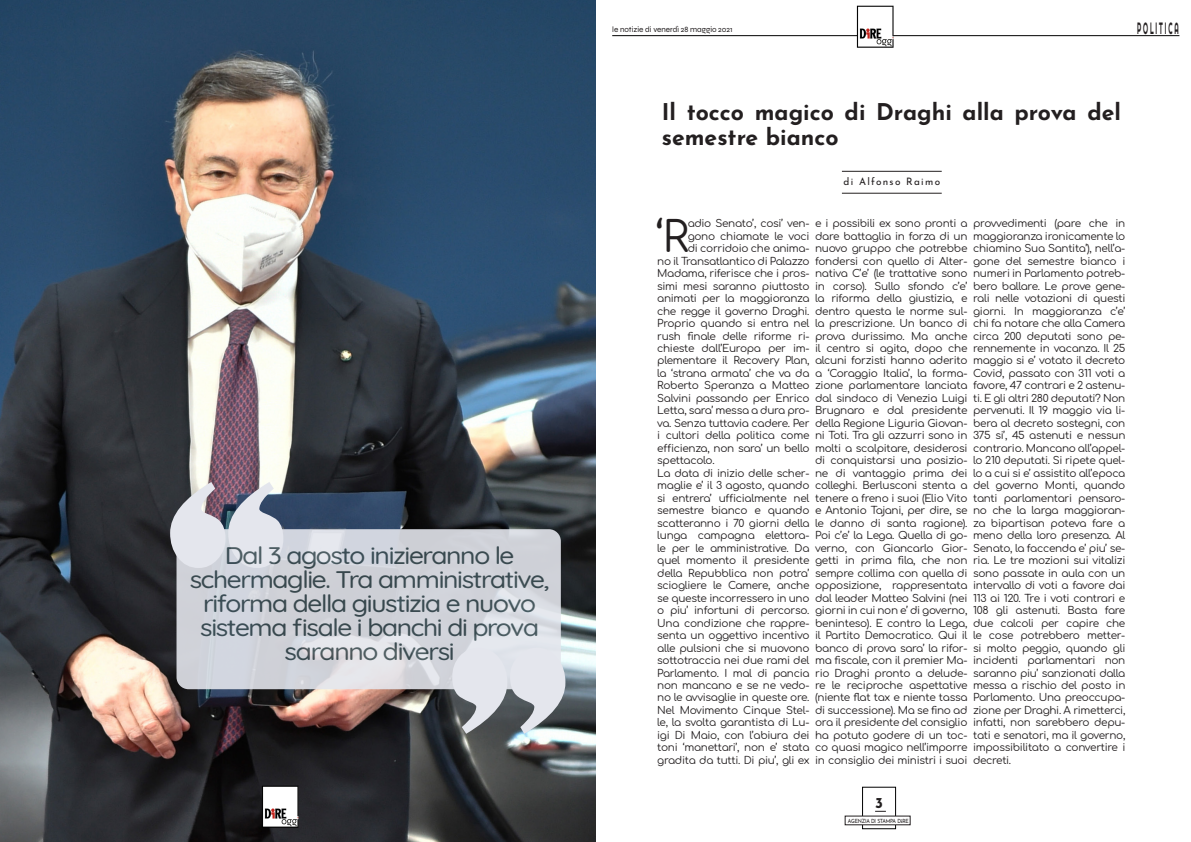
<style>
.page{position:relative;width:1191px;height:842px;background:#fff}
.page>*{position:absolute;margin:0;border:0;box-sizing:border-box;transform-origin:0 0}
.t1{font:42.4px "Comfortaa";color:#231f20}
.t2{font:300 24px/24px "Quicksand";letter-spacing:-.05em;color:#3c4e54;text-align:center;scale:1.1 1}
.t3{font:700 23px/25px "Josefin Sans";color:#231f20}
.t4{font:16.4px "Righteous";letter-spacing:.29em;color:#231f20;scale:.39 1}
.t5{font:700 15px "Josefin Sans";color:#231f20}
.t6{font:10.4px/12.5px "Comfortaa";letter-spacing:-.03em;color:#231f20;text-align:justify}
.t7{font:10.2px "Josefin Sans";letter-spacing:.13em;color:#231f20}
.t8{font:8px "Syne";color:#231f20}
.t9{font:5.7px "Josefin Sans";letter-spacing:-.04em;color:#231f20;scale:.88 1}
.s1{font-weight:700}
</style>
<div class="page">
<hr style="left:842px;top:193px;width:99px;height:1px;background:#231f20">
<hr style="left:842px;top:171px;width:99px;height:1px;background:#231f20">
<img style="left:0;top:0;width:595px;height:842px">
<svg style="left:170px;top:482px;width:113px;height:86px;background:#9e9da8"></svg>
<svg style="left:452px;top:648px;width:113px;height:86px;background:#969ba0"></svg>
<svg style="left:176px;top:529px;width:385px;height:160px;background:#d5d7de"></svg>
<hr style="left:612px;top:35px;width:567px;height:1px;background:#000">
<div style="left:862px;top:787px;width:34px;height:42px;background:#fff;border:1px solid #000"></div>
<div style="left:845px;top:816px;width:65px;height:9px;background:#fff"></div>
<img style="left:842px;top:5px;width:74px;height:42px">
<img style="left:247px;top:784px;width:73px;height:43px">
<h2 class="t2" style="left:190px;top:541px;width:329px">Dal 3 agosto inizieranno le schermaglie. Tra amministrative, riforma della giustizia e nuovo sistema fisale i banchi di prova saranno diversi</h2>
<p class="t8" style="left:612px;top:24px;width:122px">le notizie di venerdì 28 maggio 2021</p>
<p class="t4" style="left:1137px;top:17px;width:108px">POLITICA</p>
<p class="t3" style="left:662px;top:97px;width:461px">Il tocco magico di Draghi alla prova del semestre bianco</p>
<p class="t7" style="left:843px;top:173px;width:98px">di Alfonso Raimo</p>
<p class="t1" style="left:654px;top:199px;width:36px">‘R</p>
<p class="t6" style="left:687px;top:216px;width:123px">adio Senato’, cosi’ ven-</p>
<p class="t6" style="left:815px;top:216px;width:154px">e i possibili ex sono pronti a dare battaglia in forza di un nuovo gruppo che potrebbe fondersi con quello di Alter&shy;nativa C’e’ (le trattative sono in corso). Sullo sfondo c’e’ la riforma della giustizia, e dentro questa le norme sul&shy;la prescrizione. Un banco di prova durissimo. Ma anche il centro si agita, dopo che alcuni forzisti hanno aderito a ‘Coraggio Italia’, la forma&shy;zione parlamentare lanciata dal sindaco di Venezia Luigi Brugnaro e dal presidente della Regione Liguria Giovan&shy;ni Toti. Tra gli azzurri sono in molti a scalpitare, desiderosi di conquistarsi una posizio&shy;ne di vantaggio prima dei colleghi. Berlusconi stenta a tenere a freno i suoi (Elio Vito e Antonio Tajani, per dire, se le danno di santa ragione).<br>Poi c’e’ la Lega. Quella di go&shy;verno, con Giancarlo Gior&shy;getti in prima fila, che non sempre collima con quella di opposizione, rappresentata dal leader Matteo Salvini (nei giorni in cui non e’ di governo, beninteso). E contro la Lega, il Partito Democratico. Qui il banco di prova sara’ la rifor&shy;ma fiscale, con il premier Ma&shy;rio Draghi pronto a delude&shy;re le reciproche aspettative (niente flat tax e niente tassa di successione). Ma se fino ad ora il presidente del consiglio ha potuto godere di un toc&shy;co quasi magico nell’imporre in consiglio dei ministri i suoi</p>
<p class="t6" style="left:973px;top:216px;width:154px">provvedimenti (pare che in maggioranza ironicamente lo chiamino Sua Santita’), nell’a&shy;gone del semestre bianco i numeri in Parlamento potreb&shy;bero ballare. Le prove gene&shy;rali nelle votazioni di questi giorni. In maggioranza c’e’ chi fa notare che alla Camera circa 200 deputati sono pe&shy;rennemente in vacanza. Il 25 maggio si e’ votato il decreto Covid, passato con 311 voti a favore, 47 contrari e 2 astenu&shy;ti. E gli altri 280 deputati? Non pervenuti. Il 19 maggio via li&shy;bera al decreto sostegni, con 375 si’, 45 astenuti e nessun contrario. Mancano all’appel&shy;lo 210 deputati. Si ripete quel&shy;lo a cui si e’ assistito all’epoca del governo Monti, quando tanti parlamentari pensaro&shy;no che la larga maggioran&shy;za bipartisan poteva fare a meno della loro presenza. Al Senato, la faccenda e’ piu’ se&shy;ria. Le tre mozioni sui vitalizi sono passate in aula con un intervallo di voti a favore dai 113 ai 120. Tre i voti contrari e 108 gli astenuti. Basta fare due calcoli per capire che le cose potrebbero metter&shy;si molto peggio, quando gli incidenti parlamentari non saranno piu’ sanzionati dalla messa a rischio del posto in Parlamento. Una preoccupa&shy;zione per Draghi. A rimetterci, infatti, non sarebbero depu&shy;tati e senatori, ma il governo, impossibilitato a convertire i decreti.</p>
<p class="t6" style="left:687px;top:228px;width:123px">gono chiamate le voci</p>
<p class="t6" style="left:687px;top:241px;width:123px">di corridoio che anima-</p>
<p class="t6" style="left:657px;top:253px;width:154px">no il Transatlantico di Palazzo</p>
<p class="t6" style="left:657px;top:266px;width:154px">Madama, riferisce che i pros-</p>
<p class="t6" style="left:657px;top:278px;width:154px">simi mesi saranno piuttosto</p>
<p class="t6" style="left:657px;top:291px;width:154px">animati per la maggioranza</p>
<p class="t6" style="left:657px;top:303px;width:154px">che regge il governo Draghi.</p>
<p class="t6" style="left:657px;top:316px;width:154px">Proprio quando si entra nel</p>
<p class="t6" style="left:657px;top:328px;width:154px">rush finale delle riforme ri-</p>
<p class="t6" style="left:657px;top:341px;width:154px">chieste dall’Europa per im-</p>
<p class="t6" style="left:657px;top:353px;width:154px">plementare il Recovery Plan,</p>
<p class="t6" style="left:657px;top:366px;width:154px">la ‘strana armata’ che va da</p>
<p class="t6" style="left:657px;top:378px;width:154px">Roberto Speranza a Matteo</p>
<p class="t6" style="left:657px;top:391px;width:154px">Salvini passando per Enrico</p>
<p class="t6" style="left:657px;top:403px;width:154px">Letta, sara’ messa a dura pro-</p>
<p class="t6" style="left:657px;top:416px;width:154px">va. Senza tuttavia cadere. Per</p>
<p class="t6" style="left:657px;top:428px;width:154px">i cultori della politica come</p>
<p class="t6" style="left:657px;top:440px;width:154px">efficienza, non sara’ un bello</p>
<p class="t6" style="left:657px;top:453px;width:59px">spettacolo.</p>
<p class="t6" style="left:657px;top:465px;width:154px">La data di inizio delle scher&shy;maglie e’ il 3 agosto, quando si entrera’ ufficialmente nel semestre bianco e quando scatteranno i 70 giorni della lunga campagna elettora&shy;le per le amministrative. Da quel momento il presidente della Repubblica non potra’ sciogliere le Camere, anche se queste incorressero in uno o piu’ infortuni di percorso.<br>Una condizione che rappre&shy;senta un oggettivo incentivo alle pulsioni che si muovono sottotraccia nei due rami del Parlamento. I mal di pancia non mancano e se ne vedo&shy;no le avvisaglie in queste ore.<br>Nel Movimento Cinque Stel&shy;le, la svolta garantista di Lu&shy;igi Di Maio, con l’abiura dei toni ‘manettari’, non e’ stata gradita da tutti. Di piu’, gli ex</p>
<h3 class="t5" style="left:875px;top:792px;width:9px">3</h3>
<p class="t9" style="left:848px;top:816px;width:71px">AGENZIA DI STAMPA D<span class="s1">i</span>RE</p>
</div>
